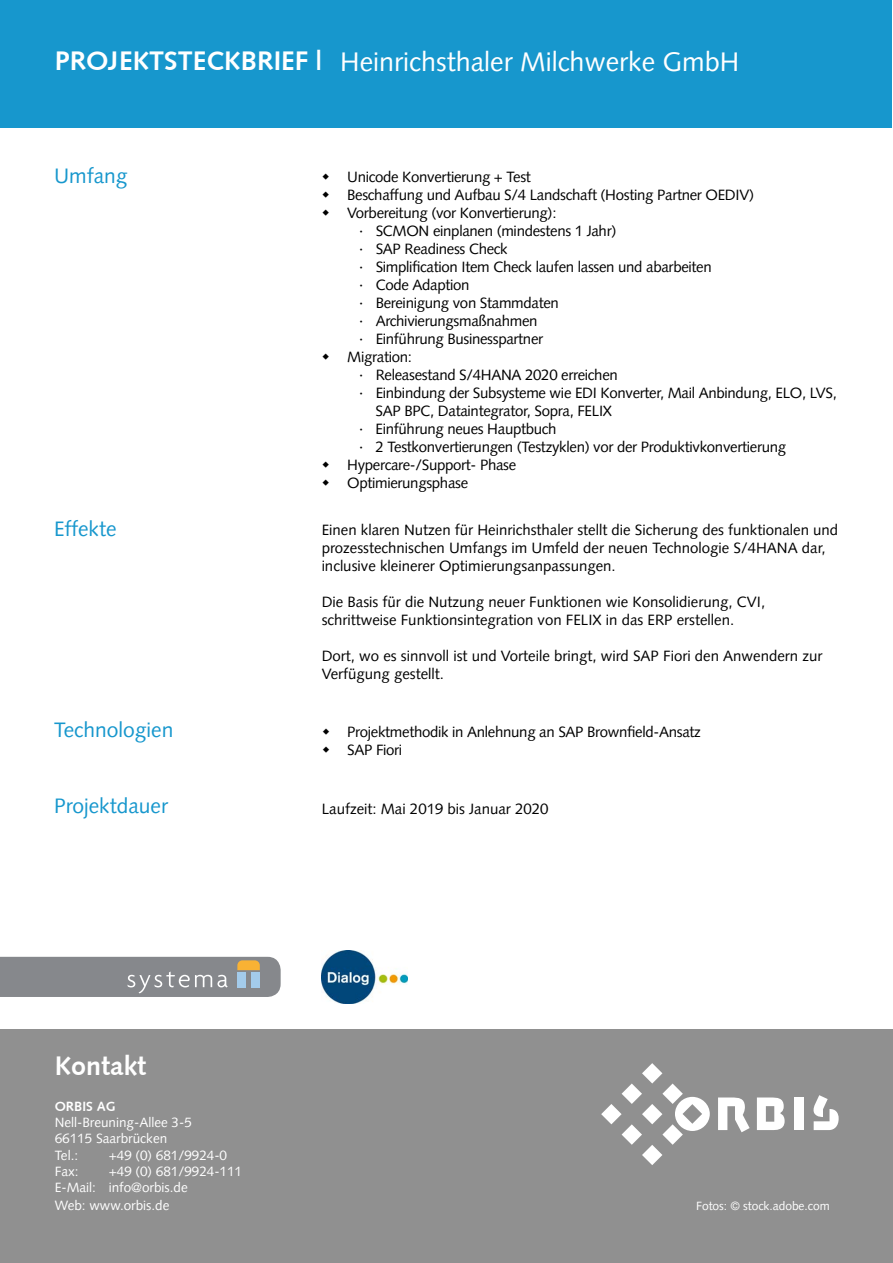
<style>
.page{position:relative;width:893px;height:1263px;background:#fff}
.page>*{position:absolute;margin:0;border:0;box-sizing:border-box;transform-origin:0 0}
.t1{font:27px "Syntax LT Pro";color:#fff}
.t2{font:700 27px "Syntax";color:#fff}
.t3{font:21px "Syntax LT Pro";color:#1797cd}
.t4{font:15px/18px "Syntax LT Pro";letter-spacing:-.02em;color:#000}
.t5{font:15px/18px "Syntax LT Pro";color:#000}
.t6{font:13.5px/16.2px "Syntax LT Pro";color:#fff}
.t7{font:700 13.5px "Syntax";color:#fff}
.t8{font:12px "Syntax LT Pro";letter-spacing:-.005em;color:#fff}
</style>
<div class="page">
<div style="left:0;top:1029px;width:893px;height:234px;background:#909090"></div>
<svg style="left:757px;top:1097px;width:28px;height:33px"></svg>
<div style="left:794px;top:1097px;width:10px;height:33px;background:#fff"></div>
<svg style="left:718px;top:1097px;width:32px;height:35px"></svg>
<svg style="left:601px;top:1063px;width:109px;height:102px"></svg>
<svg style="left:813px;top:1095px;width:26px;height:35px"></svg>
<div style="left:1px;top:0;width:891px;height:128px;background:#1797cd"></div>
<img style="left:322px;top:950px;width:86px;height:53px">
<svg style="left:0;top:957px;width:281px;height:40px"></svg>
<div style="left:237px;top:972px;width:9px;height:16px;background:#a3cbeb"></div>
<div style="left:251px;top:972px;width:9px;height:16px;background:#a3cbeb"></div>
<h1 class="t2" style="left:55px;top:45px;width:269px">PROJEKTSTECKBRIEF |</h1>
<h1 class="t1" style="left:340px;top:45px;width:400px">Heinrichsthaler Milchwerke GmbH</h1>
<h2 class="t3" style="left:54px;top:163px;width:75px">Umfang</h2>
<p class="t4" style="left:347px;top:168px;width:185px">Unicode Konvertierung + Test</p>
<p class="t4" style="left:347px;top:186px;width:408px">Beschaffung und Aufbau S/4 Landschaft (Hosting Partner OEDIV)</p>
<p class="t4" style="left:347px;top:204px;width:211px">Vorbereitung (vor Konvertierung):</p>
<p class="t4" style="left:359px;top:222px;width:259px">· SCMON einplanen (mindestens 1 Jahr)</p>
<p class="t4" style="left:359px;top:240px;width:150px">· SAP Readiness Check</p>
<p class="t4" style="left:359px;top:258px;width:354px">· Simplification Item Check laufen lassen und abarbeiten</p>
<p class="t4" style="left:359px;top:276px;width:112px">· Code Adaption</p>
<p class="t4" style="left:359px;top:294px;width:201px">· Bereinigung von Stammdaten</p>
<p class="t4" style="left:359px;top:312px;width:180px">· Archivierungsmaßnahmen</p>
<p class="t4" style="left:359px;top:330px;width:186px">· Einführung Businesspartner</p>
<p class="t4" style="left:347px;top:348px;width:66px">Migration:</p>
<p class="t4" style="left:359px;top:366px;width:260px">· Releasestand S/4HANA 2020 erreichen</p>
<p class="t4" style="left:359px;top:384px;width:479px">· Einbindung der Subsysteme wie EDI Konverter, Mail Anbindung, ELO, LVS,</p>
<p class="t4" style="left:376px;top:402px;width:238px">SAP BPC, Dataintegrator, Sopra, FELIX</p>
<p class="t4" style="left:359px;top:420px;width:199px">· Einführung neues Hauptbuch</p>
<p class="t4" style="left:359px;top:438px;width:428px">· 2 Testkonvertierungen (Testzyklen) vor der Produktivkonvertierung</p>
<p class="t4" style="left:347px;top:456px;width:171px">Hypercare-/Support- Phase</p>
<p class="t4" style="left:347px;top:474px;width:123px">Optimierungsphase</p>
<h2 class="t3" style="left:54px;top:516px;width:64px">Effekte</h2>
<h2 class="t3" style="left:54px;top:717px;width:121px">Technologien</h2>
<h2 class="t3" style="left:54px;top:793px;width:116px">Projektdauer</h2>
<h1 class="t2" style="left:55px;top:1050px;width:93px">Kontakt</h1>
<p class="t7" style="left:55px;top:1098px;width:62px">ORBIS AG</p>
<p class="t6" style="left:55px;top:1114px;width:139px">Nell-Breuning-Allee 3-5<br>66115 Saarbrücken<br>Tel.:</p>
<p class="t6" style="left:109px;top:1147px;width:120px">+49 (0) 681/9924-0</p>
<p class="t5" style="left:322px;top:521px;width:518px">Einen klaren Nutzen für Heinrichsthaler stellt die Sicherung des funktionalen und prozesstechnischen Umfangs im Umfeld der neuen Technologie S/4HANA dar, inclusive kleinerer Optimierungsanpassungen.</p>
<p class="t5" style="left:322px;top:593px;width:445px">Die Basis für die Nutzung neuer Funktionen wie Konsolidierung, CVI, schrittweise Funktionsintegration von FELIX in das ERP erstellen.</p>
<p class="t5" style="left:322px;top:647px;width:502px">Dort, wo es sinnvoll ist und Vorteile bringt, wird SAP Fiori den Anwendern zur<br>Verfügung gestellt.</p>
<p class="t4" style="left:347px;top:723px;width:355px">Projektmethodik in Anlehnung an SAP Brownfield-Ansatz<br>SAP Fiori</p>
<p class="t5" style="left:322px;top:799px;width:228px">Laufzeit: Mai 2019 bis Januar 2020</p>
<p class="t6" style="left:55px;top:1163px;width:189px;text-indent:54px">+49 (0) 681/9924-111<br>E-Mail: info@orbis.de</p>
<p class="t6" style="left:55px;top:1197px;width:116px">Web: www.orbis.de</p>
<p class="t8" style="left:696px;top:1199px;width:135px">Fotos: © stock.adobe.com</p>
<p class="t6" style="left:55px;top:1163px;width:26px">Fax:</p>
</div>
